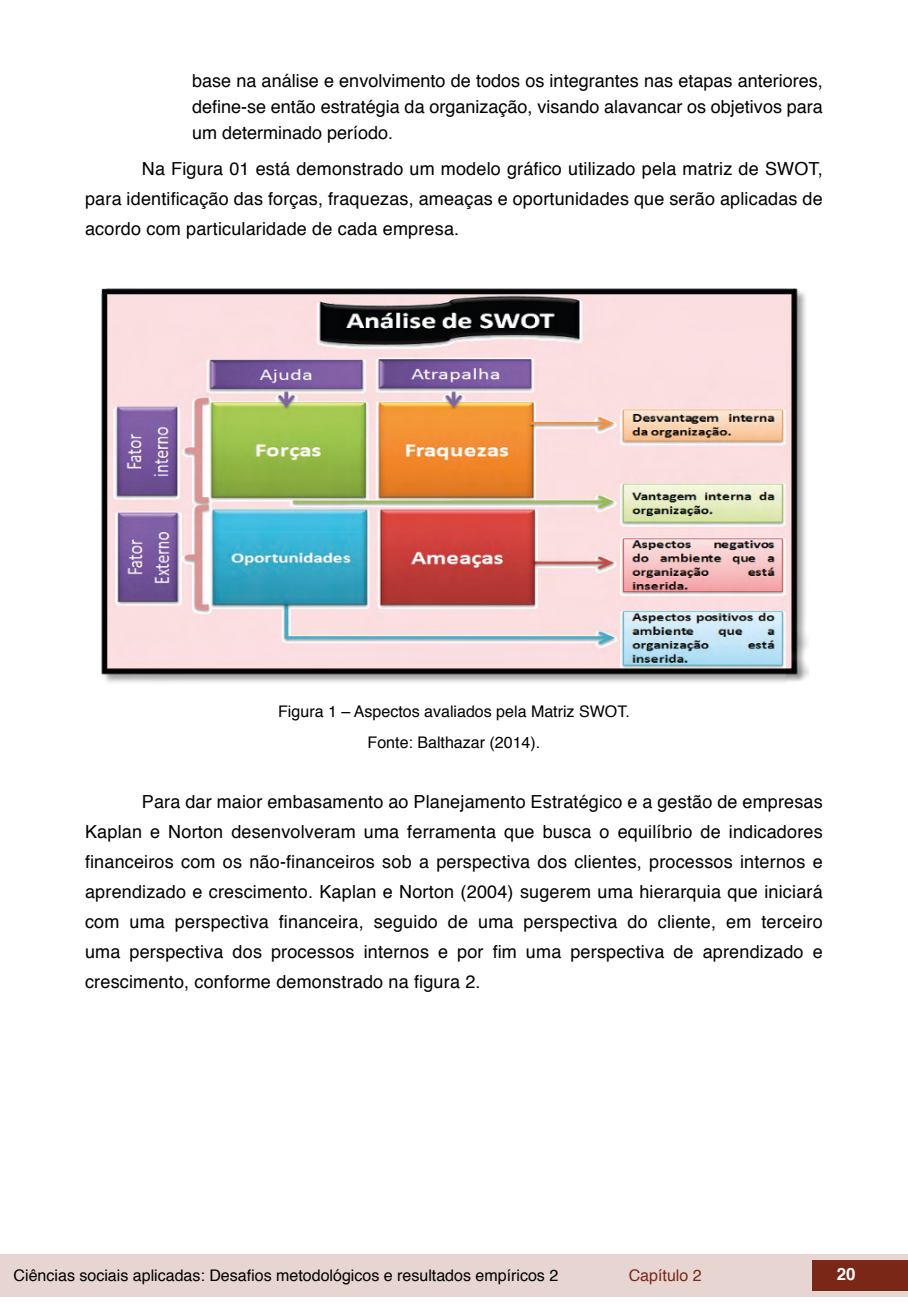
<style>
.page{position:relative;width:908px;height:1304px;background:#fff}
.page>*{position:absolute;margin:0;border:0;box-sizing:border-box;transform-origin:0 0}
.t1{font:18px/30px "Helvetica";letter-spacing:.01em;color:#000;text-align:justify}
.t2{font:700 16.8px "Helvetica";color:#fff}
.t3{font:16px/30.6px "Helvetica";color:#000;text-align:center}
.t4{font:16px "Helvetica";color:#7a2717}
</style>
<div class="page">
<div style="left:0;top:1254px;width:906px;height:43px;background:#e6d5d1"></div>
<div style="left:812px;top:1261px;width:95px;height:30px;background:#7a2717"></div>
<img style="left:101px;top:288px;width:708px;height:395px">
<p class="t1" style="left:192px;top:68px;width:632px;line-height:26px">base na análise e envolvimento de todos os integrantes nas etapas anteriores, define-se então estratégia da organização, visando alavancar os objetivos para um determinado período.</p>
<p class="t1" style="left:85px;top:154px;width:738px;text-indent:57px">Na Figura 01 está demonstrado um modelo gráfico utilizado pela matriz de SWOT, para identificação das forças, fraquezas, ameaças e oportunidades que serão aplicadas de acordo com particularidade de cada empresa.</p>
<p class="t3" style="left:278px;top:697px;width:353px">Figura 1 – Aspectos avaliados pela Matriz SWOT.<br>Fonte: Balthazar (2014).</p>
<p class="t1" style="left:85px;top:787px;width:738px;text-indent:57px">Para dar maior embasamento ao Planejamento Estratégico e a gestão de empresas Kaplan e Norton desenvolveram uma ferramenta que busca o equilíbrio de indicadores financeiros com os não-financeiros sob a perspectiva dos clientes, processos internos e aprendizado e crescimento. Kaplan e Norton (2004) sugerem uma hierarquia que iniciará com uma perspectiva financeira, seguido de uma perspectiva do cliente, em terceiro uma perspectiva dos processos internos e por fim uma perspectiva de aprendizado e crescimento, conforme demonstrado na figura 2.</p>
<p class="t3" style="left:14px;top:1260px;width:546px">Ciências sociais aplicadas: Desafios metodológicos e resultados empíricos 2</p>
<p class="t4" style="left:628px;top:1263px;width:74px">Capítulo 2</p>
<p class="t2" style="left:836px;top:1261px;width:20px">20</p>
</div>
